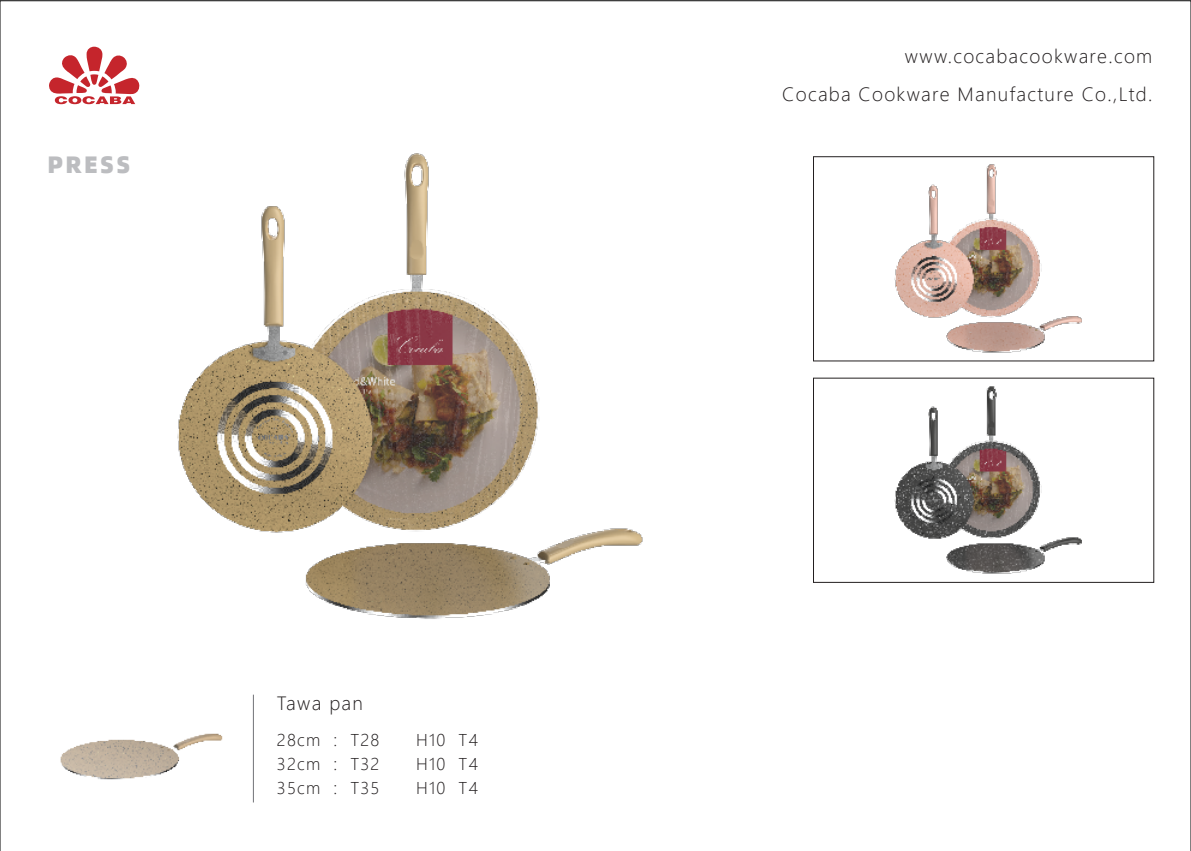
<style>
.page{position:relative;width:1191px;height:851px;background:#fff}
.page>*{position:absolute;margin:0;border:0;box-sizing:border-box;transform-origin:0 0}
.t1{font:900 24px "Alibaba Sans";letter-spacing:.1em;color:#bcbdc0}
.t2{font:300 18px "Microsoft Jheng Hei";letter-spacing:.075em;color:#231f20}
.t3{font:300 16px "Microsoft Jheng Hei";letter-spacing:.075em;color:#231f20}
</style>
<div class="page">
<svg style="left:49px;top:47px;width:91px;height:57px"></svg>
<hr style="left:253px;top:694px;width:1px;height:108px;background:#727377">
<img style="left:60px;top:733px;width:163px;height:47px">
<img style="left:850px;top:378px;width:305px;height:204px">
<img style="left:850px;top:157px;width:305px;height:204px">
<img style="left:0;top:134px;width:850px;height:508px">
<h1 class="t1" style="left:47px;top:145px;width:85px">PRESS</h1>
<p class="t2" style="left:277px;top:691px;width:87px">Tawa pan</p>
<p class="t3" style="left:277px;top:729px;width:104px">28cm : T28</p>
<p class="t3" style="left:416px;top:729px;width:63px">H10 T4</p>
<p class="t3" style="left:277px;top:753px;width:104px">32cm : T32</p>
<p class="t3" style="left:416px;top:753px;width:63px">H10 T4</p>
<p class="t3" style="left:277px;top:777px;width:104px">35cm : T35</p>
<p class="t3" style="left:416px;top:777px;width:63px">H10 T4</p>
<p class="t2" style="left:905px;top:45px;width:249px">www.cocabacookware.com</p>
<p class="t2" style="left:782px;top:83px;width:371px">Cocaba Cookware Manufacture Co.,Ltd.</p>
</div>
